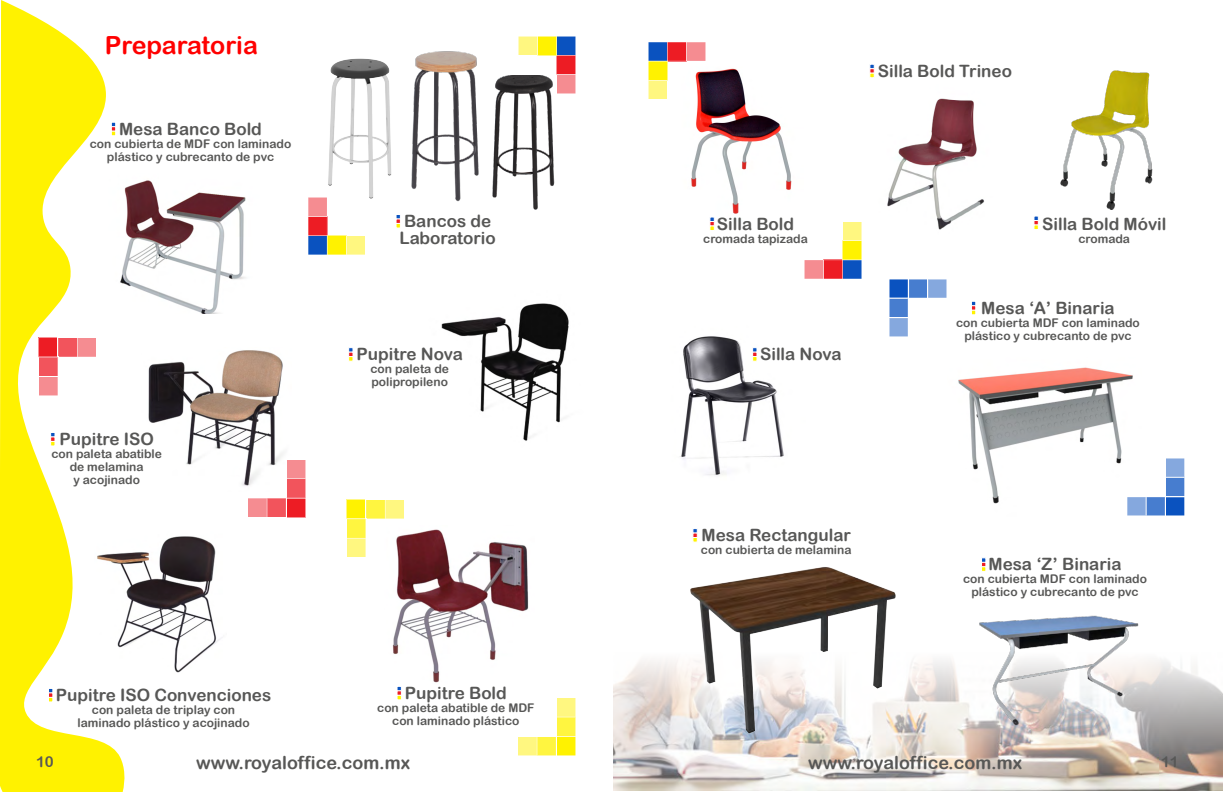
<style>
.page{position:relative;width:1224px;height:792px;background:#fff}
.page>*{position:absolute;margin:0;border:0;box-sizing:border-box;transform-origin:0 0}
.t1{font:25px "Arial Rounded MT Bold";color:#f00}
.t2{font:18px "Arial Rounded MT Bold";color:#575756}
.t3{font:17px/17px "Arial Rounded MT Bold";color:#575756}
.t4{font:15px "Arial Rounded MT Bold";color:#575756}
.t5{font:12px/13px "Arial Rounded MT Bold";color:#575756;text-align:center}
</style>
<div class="page">
<img style="left:614px;top:535px;width:609px;height:256px">
<img style="left:126px;top:180px;width:120px;height:134px">
<img style="left:441px;top:303px;width:128px;height:138px">
<img style="left:392px;top:529px;width:137px;height:154px">
<img style="left:869px;top:73px;width:115px;height:157px">
<img style="left:958px;top:367px;width:175px;height:137px">
<img style="left:978px;top:614px;width:164px;height:114px">
<img style="left:148px;top:350px;width:135px;height:136px">
<img style="left:126px;top:536px;width:94px;height:137px">
<img style="left:691px;top:68px;width:101px;height:153px">
<img style="left:1060px;top:71px;width:93px;height:139px">
<img style="left:680px;top:336px;width:104px;height:140px">
<img style="left:685px;top:558px;width:215px;height:187px">
<img style="left:411px;top:51px;width:68px;height:151px">
<img style="left:492px;top:75px;width:63px;height:135px">
<img style="left:328px;top:58px;width:64px;height:141px">
<svg style="left:349px;top:348px;width:4px;height:13px"></svg>
<svg style="left:710px;top:217px;width:4px;height:13px"></svg>
<svg style="left:870px;top:64px;width:4px;height:14px"></svg>
<svg style="left:1034px;top:216px;width:4px;height:13px"></svg>
<svg style="left:972px;top:301px;width:4px;height:14px"></svg>
<svg style="left:753px;top:348px;width:4px;height:13px"></svg>
<svg style="left:981px;top:558px;width:5px;height:13px"></svg>
<svg style="left:693px;top:529px;width:4px;height:13px"></svg>
<svg style="left:397px;top:686px;width:4px;height:14px"></svg>
<svg style="left:396px;top:215px;width:4px;height:13px"></svg>
<svg style="left:889px;top:279px;width:58px;height:58px"></svg>
<svg style="left:1126px;top:457px;width:59px;height:59px"></svg>
<svg style="left:0;top:0;width:126px;height:792px"></svg>
<svg style="left:308px;top:197px;width:58px;height:58px"></svg>
<svg style="left:804px;top:222px;width:58px;height:57px"></svg>
<svg style="left:648px;top:42px;width:58px;height:58px"></svg>
<svg style="left:518px;top:36px;width:58px;height:58px"></svg>
<svg style="left:247px;top:459px;width:59px;height:59px"></svg>
<svg style="left:38px;top:337px;width:59px;height:59px"></svg>
<svg style="left:346px;top:499px;width:59px;height:59px"></svg>
<svg style="left:518px;top:698px;width:58px;height:58px"></svg>
<h1 class="t1" style="left:105px;top:31px;width:155px">Preparatoria</h1>
<h3 class="t3" style="left:119px;top:120px;width:144px">Mesa Banco Bold</h3>
<p class="t5" style="left:90px;top:137px;width:203px">con cubierta de MDF con laminado plástico y cubrecanto de pvc</p>
<h3 class="t3" style="left:59px;top:430px;width:96px">Pupitre ISO</h3>
<p class="t5" style="left:51px;top:447px;width:112px">con paleta abatible de melamina<br>y acojinado</p>
<h3 class="t3" style="left:400px;top:212px;width:98px">Bancos de<br>Laboratorio</h3>
<h3 class="t3" style="left:357px;top:345px;width:108px">Pupitre Nova</h3>
<p class="t5" style="left:370px;top:362px;width:80px;text-align:left">con paleta de polipropileno</p>
<h3 class="t3" style="left:56px;top:686px;width:217px">Pupitre ISO Convenciones</h3>
<p class="t5" style="left:77px;top:703px;width:174px">con paleta de triplay con laminado plástico y acojinado</p>
<h3 class="t3" style="left:405px;top:684px;width:103px">Pupitre Bold</h3>
<p class="t5" style="left:377px;top:701px;width:159px">con paleta abatible de MDF con laminado plástico</p>
<h3 class="t3" style="left:878px;top:62px;width:136px">Silla Bold Trineo</h3>
<h3 class="t3" style="left:717px;top:215px;width:79px">Silla Bold</h3>
<p class="t5" style="left:703px;top:232px;width:106px">cromada tapizada</p>
<h3 class="t3" style="left:760px;top:345px;width:83px">Silla Nova</h3>
<h3 class="t3" style="left:1042px;top:215px;width:126px">Silla Bold Móvil</h3>
<p class="t5" style="left:1079px;top:232px;width:53px">cromada</p>
<h3 class="t3" style="left:981px;top:300px;width:135px">Mesa ‘A’ Binaria</h3>
<p class="t5" style="left:956px;top:316px;width:185px">con cubierta MDF con laminado plástico y cubrecanto de pvc</p>
<h3 class="t3" style="left:702px;top:526px;width:151px">Mesa Rectangular</h3>
<p class="t5" style="left:701px;top:543px;width:152px">con cubierta de melamina</p>
<h3 class="t3" style="left:989px;top:555px;width:135px">Mesa ‘Z’ Binaria</h3>
<p class="t5" style="left:963px;top:572px;width:185px">con cubierta MDF con laminado plástico y cubrecanto de pvc</p>
<p class="t4" style="left:36px;top:753px;width:19px">10</p>
<h2 class="t2" style="left:196px;top:752px;width:216px">www.royaloffice.com.mx</h2>
<h2 class="t2" style="left:808px;top:752px;width:216px">www.royaloffice.com.mx</h2>
<p class="t4" style="left:1161px;top:753px;width:19px">11</p>
</div>
